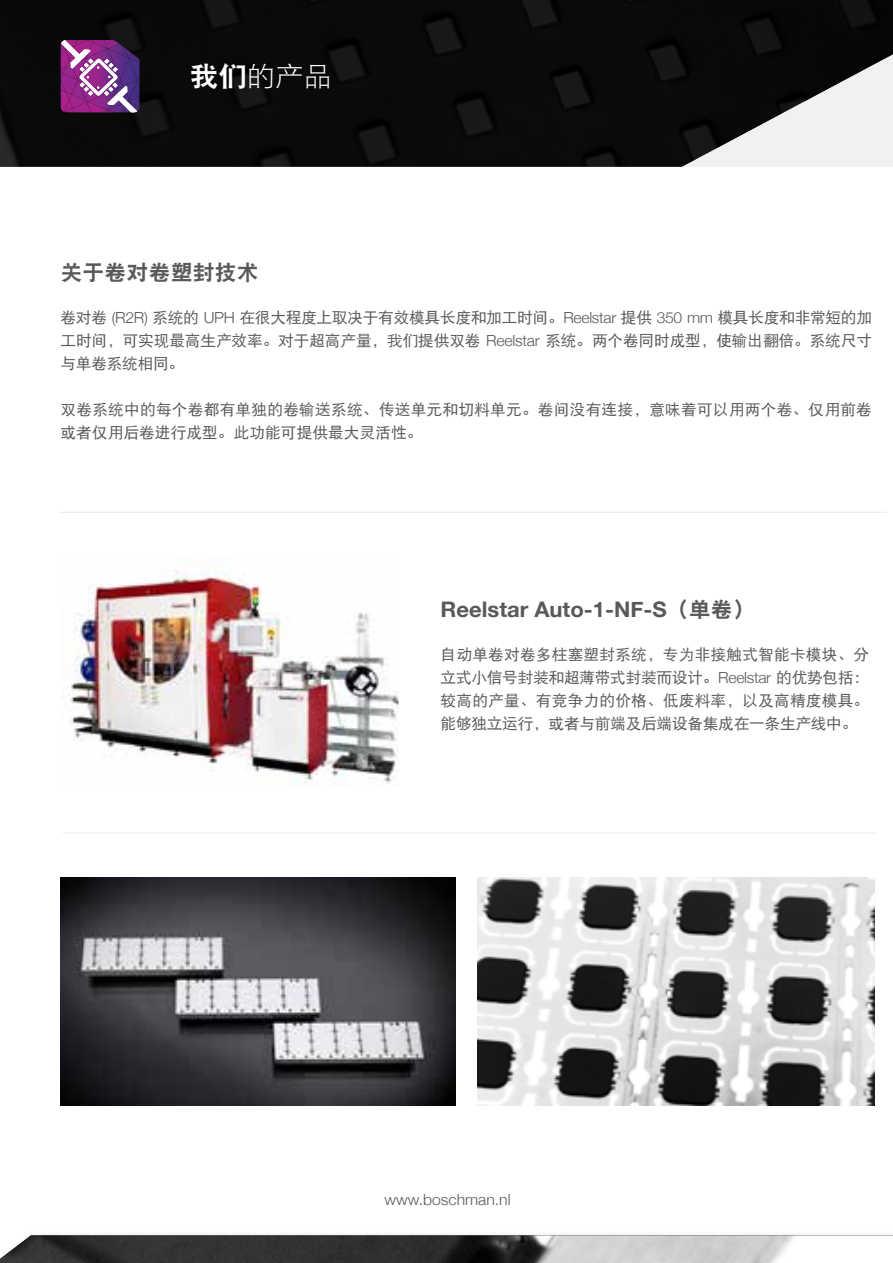
<style>
.page{position:relative;width:893px;height:1263px;background:#fff}
.page>*{position:absolute;margin:0;border:0;box-sizing:border-box;transform-origin:0 0}
.t1{font:27.6px "DF Hei W3";color:#fff}
.t2{font:700 21.45px "Helvetica Neue";color:#58595b}
.t3{font:21.45px "DF Hei W9";color:#58595b}
.t4{font:15.3px/23px "DF Hei W5";color:#58595b;text-align:justify}
.t5{font:300 15.3px "Helvetica Neue";color:#58595b}
.s1{font-family:"DF Hei W9"}
.s2{font-family:"Helvetica Neue";font-weight:300}
.s3{font-family:"DF Hei W9";font-weight:400}
</style>
<div class="page">
<svg style="left:0;top:0;width:893px;height:167px;fill:#0a0a0a"></svg>
<img style="left:0;top:1235px;width:893px;height:28px">
<svg style="left:61px;top:40px;width:79px;height:73px"></svg>
<hr style="left:63px;top:833px;width:813px;height:1px;background:#000">
<img style="left:62px;top:569px;width:336px;height:215px">
<hr style="left:59px;top:512px;width:828px;height:1px;background:#000">
<img style="left:477px;top:878px;width:397px;height:227px">
<img style="left:60px;top:878px;width:395px;height:227px">
<h1 class="t1" style="left:190px;top:62px;width:143px"><span class="s1">我们</span>的产品</h1>
<h2 class="t3" style="left:61px;top:261px;width:200px">关于卷对卷塑封技术</h2>
<p class="t4" style="left:61px;top:306px;width:813px">卷对卷 <span class="s2">(R2R)</span> 系统的 <span class="s2">UPH</span> 在很大程度上取决于有效模具长度和加工时间。<span class="s2">Reelstar</span> 提供 <span class="s2">350 mm</span> 模具长度和非常短的加工时间，可实现最高生产效率。对于超高产量，我们提供双卷 <span class="s2">Reelstar</span> 系统。两个卷同时成型，使输出翻倍。系统尺寸与单卷系统相同。</p>
<p class="t4" style="left:61px;top:398px;width:813px">双卷系统中的每个卷都有单独的卷输送系统、传送单元和切料单元。卷间没有连接，意味着可以用两个卷、仅用前卷或者仅用后卷进行成型。此功能可提供最大灵活性。</p>
<h2 class="t2" style="left:441px;top:592px;width:316px">Reelstar Auto-1-NF-S<span class="s3">（单卷）</span></h2>
<p class="t4" style="left:441px;top:643px;width:430px">自动单卷对卷多柱塞塑封系统，专为非接触式智能卡模块、分立式小信号封装和超薄带式封装而设计。<span class="s2">Reelstar</span> 的优势包括：较高的产量、有竞争力的价格、低废料率，以及高精度模具。能够独立运行，或者与前端及后端设备集成在一条生产线中。</p>
<p class="t5" style="left:385px;top:1187px;width:127px">www.boschman.nl</p>
</div>
